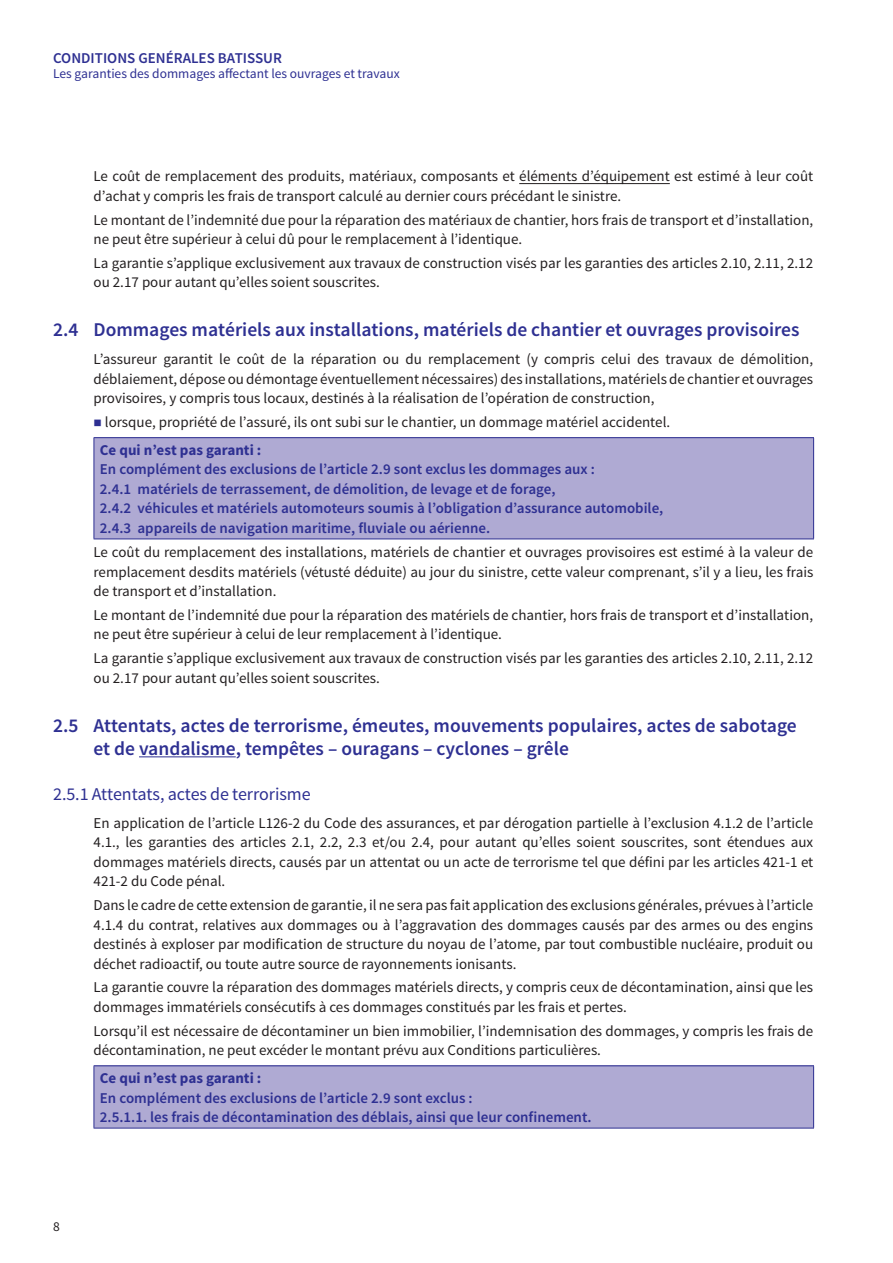
<style>
.page{position:relative;width:893px;height:1263px;background:#fff}
.page>*{position:absolute;margin:0;border:0;box-sizing:border-box;transform-origin:0 0}
.t1{font:600 19.5px/23.4px "Source Sans Pro";color:#2e3092}
.t2{font:18px "Source Sans Pro";letter-spacing:-.005em;color:#2e3092}
.t3{font:15px/19.5px "Source Sans Pro";color:#231f20}
.t4{font:600 15px/19.5px "Source Sans Pro";color:#2e3092}
.t5{font:700 15px "Source Sans Pro";color:#2e3092}
.t6{font:13.5px "Source Sans Pro";color:#2e3092}
.t7{font:13.5px "Source Sans Pro";color:#231f20}
.s1{color:#2e3092}
.s2{font-weight:700;color:#2e3092}
</style>
<div class="page">
<hr style="left:519px;top:183px;width:151px;height:1px;background:#231f20">
<hr style="left:139px;top:756px;width:97px;height:1px;background:#2e3092">
<div style="left:94px;top:438px;width:720px;height:101px;background:#afaad3"></div>
<hr style="left:94px;top:437px;width:720px;height:1px;background:#2e3092">
<hr style="left:94px;top:438px;width:1px;height:101px;background:#2e3092">
<hr style="left:813px;top:438px;width:1px;height:101px;background:#2e3092">
<hr style="left:94px;top:539px;width:720px;height:1px;background:#2e3092">
<div style="left:94px;top:1066px;width:720px;height:62px;background:#afaad3"></div>
<hr style="left:94px;top:1065px;width:720px;height:1px;background:#2e3092">
<hr style="left:94px;top:1066px;width:1px;height:62px;background:#2e3092">
<hr style="left:813px;top:1066px;width:1px;height:62px;background:#2e3092">
<hr style="left:94px;top:1128px;width:720px;height:1px;background:#2e3092">
<p class="t4" style="left:53px;top:49px;width:230px">CONDITIONS GENÉRALES BATISSUR</p>
<p class="t6" style="left:53px;top:67px;width:348px">Les garanties des dommages affectant les ouvrages et travaux</p>
<p class="t3" style="left:94px;top:167px;width:721px">Le coût de remplacement des produits, matériaux, composants et éléments d’équipement est estimé à leur coût d’achat y compris les frais de transport calculé au dernier cours précédant le sinistre.</p>
<p class="t3" style="left:94px;top:210px;width:721px">Le montant de l’indemnité due pour la réparation des matériaux de chantier, hors frais de transport et d’installation, ne peut être supérieur à celui dû pour le remplacement à l’identique.</p>
<p class="t3" style="left:94px;top:253px;width:721px">La garantie s’applique exclusivement aux travaux de construction visés par les garanties des articles 2.10, 2.11, 2.12 ou 2.17 pour autant qu’elles soient souscrites.</p>
<h1 class="t1" style="left:53px;top:319px;width:748px">2.4 Dommages matériels aux installations, matériels de chantier et ouvrages provisoires</h1>
<p class="t3" style="left:94px;top:350px;width:721px;text-align:justify">L’assureur garantit le coût de la réparation ou du remplacement (y compris celui des travaux de démolition, déblaiement, dépose ou démontage éventuellement nécessaires) des installations, matériels de chantier et ouvrages provisoires, y compris tous locaux, destinés à la réalisation de l’opération de construction,</p>
<p class="t3" style="left:100px;top:408px;width:572px;line-height:27.9px;text-indent:-6px"><span class="s1">■</span> lorsque, propriété de l’assuré, ils ont subi sur le chantier, un dommage matériel accidentel.<br><span class="s2">Ce qui n’est pas garanti :</span></p>
<p class="t4" style="left:100px;top:460px;width:565px">En complément des exclusions de l’article 2.9 sont exclus les dommages aux :<br>2.4.1 matériels de terrassement, de démolition, de levage et de forage,<br>2.4.2 véhicules et matériels automoteurs soumis à l’obligation d’assurance automobile, 2.4.3 appareils de navigation maritime, fluviale ou aérienne.</p>
<p class="t3" style="left:94px;top:543px;width:721px;text-align:justify">Le coût du remplacement des installations, matériels de chantier et ouvrages provisoires est estimé à la valeur de remplacement desdits matériels (vétusté déduite) au jour du sinistre, cette valeur comprenant, s’il y a lieu, les frais de transport et d’installation.</p>
<p class="t3" style="left:94px;top:605px;width:721px">Le montant de l’indemnité due pour la réparation des matériels de chantier, hors frais de transport et d’installation, ne peut être supérieur à celui de leur remplacement à l’identique.</p>
<p class="t3" style="left:94px;top:649px;width:721px">La garantie s’applique exclusivement aux travaux de construction visés par les garanties des articles 2.10, 2.11, 2.12 ou 2.17 pour autant qu’elles soient souscrites.</p>
<h1 class="t1" style="left:94px;top:714px;width:705px;text-indent:-40px">2.5 Attentats, actes de terrorisme, émeutes, mouvements populaires, actes de sabotage et de vandalisme, tempêtes – ouragans – cyclones – grêle</h1>
<p class="t2" style="left:53px;top:785px;width:259px">2.5.1 Attentats, actes de terrorisme</p>
<p class="t3" style="left:94px;top:813px;width:721px;text-align:justify">En application de l’article L126-2 du Code des assurances, et par dérogation partielle à l’exclusion 4.1.2 de l’article 4.1., les garanties des articles 2.1, 2.2, 2.3 et/ou 2.4, pour autant qu’elles soient souscrites, sont étendues aux dommages matériels directs, causés par un attentat ou un acte de terrorisme tel que défini par les articles 421-1 et 421-2 du Code pénal.</p>
<p class="t3" style="left:94px;top:896px;width:721px;text-align:justify">Dans le cadre de cette extension de garantie, il ne sera pas fait application des exclusions générales, prévues à l’article 4.1.4 du contrat, relatives aux dommages ou à l’aggravation des dommages causés par des armes ou des engins destinés à exploser par modification de structure du noyau de l’atome, par tout combustible nucléaire, produit ou déchet radioactif, ou toute autre source de rayonnements ionisants.</p>
<p class="t3" style="left:94px;top:978px;width:721px">La garantie couvre la réparation des dommages matériels directs, y compris ceux de décontamination, ainsi que les dommages immatériels consécutifs à ces dommages constitués par les frais et pertes.</p>
<p class="t3" style="left:94px;top:1021px;width:721px">Lorsqu’il est nécessaire de décontaminer un bien immobilier, l’indemnisation des dommages, y compris les frais de décontamination, ne peut excéder le montant prévu aux Conditions particulières.</p>
<p class="t5" style="left:100px;top:1072px;width:163px">Ce qui n’est pas garanti :</p>
<p class="t4" style="left:100px;top:1088px;width:493px">En complément des exclusions de l’article 2.9 sont exclus :<br>2.5.1.1. les frais de décontamination des déblais, ainsi que leur confinement.</p>
<p class="t7" style="left:53px;top:1220px;width:8px">8</p>
</div>
